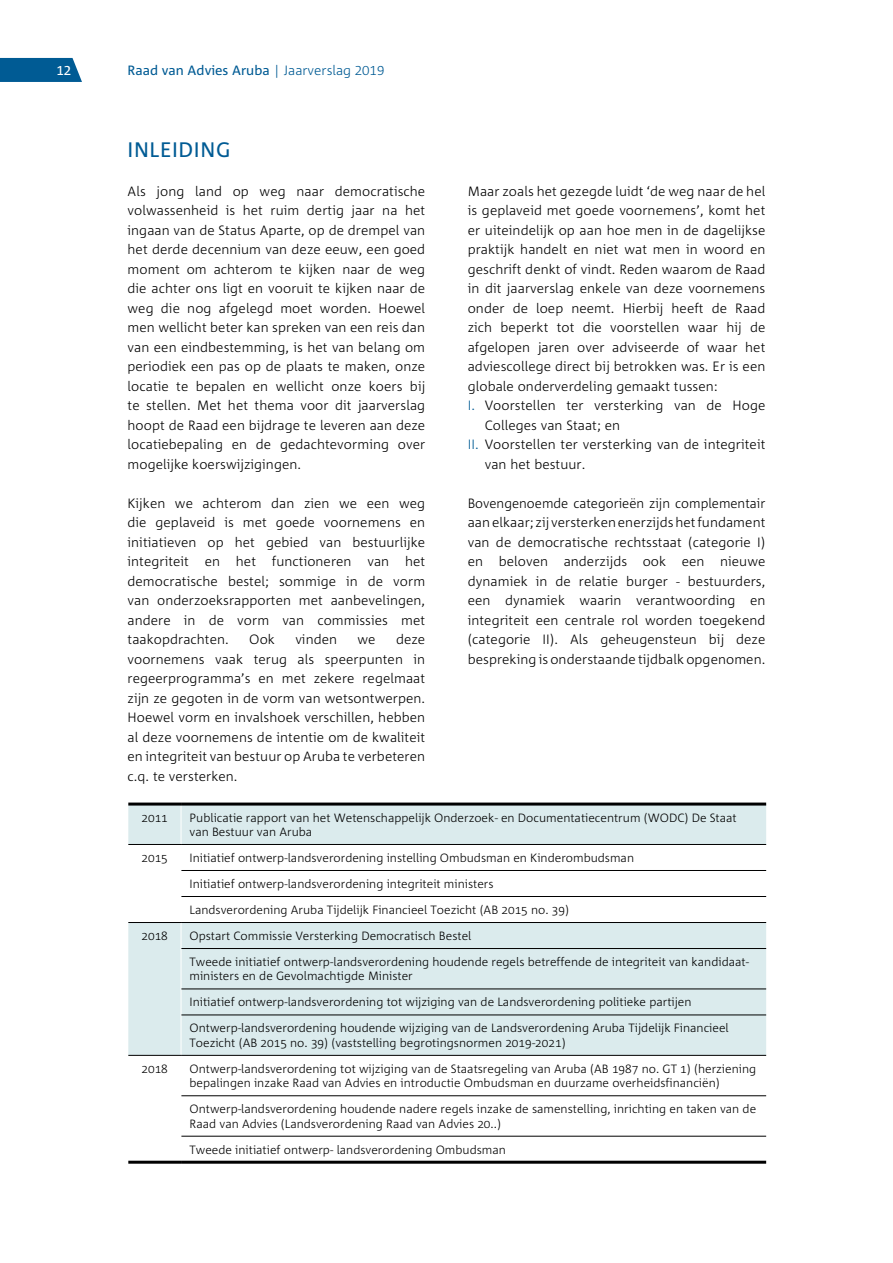
<style>
.page{position:relative;width:893px;height:1263px;background:#fff}
.page>*{position:absolute;margin:0;border:0;box-sizing:border-box;transform-origin:0 0}
.t1{font:21px "Corpid Caps";color:#005b94}
.t2{font:300 13.5px/19.5px "Corpid";letter-spacing:.005em;color:#000;text-align:justify}
.t3{font:13.5px "Corpid";color:#005b94}
.t4{font:13.5px "Corpid Caps";color:#fff}
.t5{font:300 12px/26px "Corpid";color:#000}
.s1{font-weight:300}
.s2{font-family:"Corpid Caps";font-weight:300}
.s3{color:#005b94}
</style>
<div class="page">
<svg style="left:0;top:58px;width:82px;height:24px;background:#0f649a"></svg>
<div style="left:128px;top:805px;width:638px;height:39px;background:#dbebed"></div>
<svg style="left:128px;top:923px;width:638px;height:238px;fill:#dbebed"></svg>
<hr style="left:181px;top:805px;width:1px;height:39px;background:#fff">
<svg style="left:181px;top:923px;width:1px;height:25px"></svg>
<hr style="left:181px;top:948px;width:1px;height:41px;background:#fff">
<svg style="left:181px;top:989px;width:1px;height:25px"></svg>
<hr style="left:181px;top:1015px;width:1px;height:40px;background:#fff">
<hr style="left:181px;top:1056px;width:1px;height:40px;background:#fff">
<hr style="left:181px;top:1096px;width:1px;height:40px;background:#fff">
<svg style="left:181px;top:1137px;width:1px;height:24px"></svg>
<hr style="left:128px;top:844px;width:53px;height:1px;background:#000">
<hr style="left:181px;top:844px;width:585px;height:1px;background:#000">
<hr style="left:181px;top:870px;width:585px;height:1px;background:#000">
<hr style="left:181px;top:896px;width:585px;height:1px;background:#000">
<hr style="left:128px;top:922px;width:53px;height:1px;background:#000">
<hr style="left:181px;top:922px;width:585px;height:1px;background:#000">
<hr style="left:181px;top:948px;width:585px;height:1px;background:#000">
<hr style="left:181px;top:988px;width:585px;height:1px;background:#000">
<hr style="left:181px;top:1014px;width:585px;height:1px;background:#000">
<hr style="left:128px;top:1055px;width:53px;height:1px;background:#000">
<hr style="left:181px;top:1055px;width:585px;height:1px;background:#000">
<hr style="left:128px;top:802px;width:53px;height:3px;background:#000">
<hr style="left:181px;top:802px;width:585px;height:3px;background:#000">
<hr style="left:128px;top:1161px;width:53px;height:3px;background:#000">
<hr style="left:181px;top:1161px;width:585px;height:3px;background:#000">
<hr style="left:181px;top:1095px;width:585px;height:1px;background:#000">
<hr style="left:181px;top:1136px;width:585px;height:1px;background:#000">
<p class="t4" style="left:56px;top:63px;width:16px">12</p>
<p class="t3" style="left:128px;top:63px;width:258px">Raad van Advies Aruba <span class="s1">| Jaarverslag</span> <span class="s2">2019</span></p>
<h1 class="t1" style="left:128px;top:138px;width:105px">INLEIDING</h1>
<p class="t2" style="left:128px;top:182px;width:299px">Als jong land op weg naar democratische volwassenheid is het ruim dertig jaar na het ingaan van de Status Aparte, op de drempel van het derde decennium van deze eeuw, een goed moment om achterom te kijken naar de weg die achter ons ligt en vooruit te kijken naar de weg die nog afgelegd moet worden. Hoewel men wellicht beter kan spreken van een reis dan van een eindbestemming, is het van belang om periodiek een pas op de plaats te maken, onze locatie te bepalen en wellicht onze koers bij te stellen. Met het thema voor dit jaarverslag hoopt de Raad een bijdrage te leveren aan deze locatiebepaling en de gedachtevorming over mogelijke koerswijzigingen.</p>
<p class="t2" style="left:128px;top:493px;width:299px">Kijken we achterom dan zien we een weg die geplaveid is met goede voornemens en initiatieven op het gebied van bestuurlijke integriteit en het functioneren van het democratische bestel; sommige in de vorm van onderzoeksrapporten met aanbevelingen, andere in de vorm van commissies met taakopdrachten.</p>
<p class="t2" style="left:128px;top:630px;width:299px;text-indent:268px">deze voornemens vaak terug als speerpunten in regeerprogramma’s en met zekere regelmaat zijn ze gegoten in de vorm van wetsontwerpen.<br>Hoewel vorm en invalshoek verschillen, hebben al deze voornemens de intentie om de kwaliteit en integriteit van bestuur op Aruba te verbeteren c.q. te versterken.</p>
<p class="t2" style="left:249px;top:630px;width:27px">Ook</p>
<p class="t2" style="left:295px;top:630px;width:43px">vinden</p>
<p class="t2" style="left:358px;top:630px;width:20px">we</p>
<p class="t2" style="left:468px;top:181px;width:299px">Maar zoals het gezegde luidt ‘de weg naar de hel</p>
<p class="t2" style="left:468px;top:201px;width:299px">is geplaveid met goede voornemens’, komt het</p>
<p class="t2" style="left:468px;top:220px;width:299px">er uiteindelijk op aan hoe men in de dagelijkse</p>
<p class="t2" style="left:468px;top:240px;width:299px">praktijk handelt en niet wat men in woord en</p>
<p class="t2" style="left:468px;top:259px;width:299px">geschrift denkt of vindt. Reden waarom de Raad</p>
<p class="t2" style="left:468px;top:279px;width:299px">in dit jaarverslag enkele van deze voornemens</p>
<p class="t2" style="left:468px;top:298px;width:299px">onder de loep neemt. Hierbij heeft de Raad</p>
<p class="t2" style="left:468px;top:318px;width:299px">zich beperkt tot die voorstellen waar hij de</p>
<p class="t2" style="left:468px;top:337px;width:299px">afgelopen jaren over adviseerde of waar het</p>
<p class="t2" style="left:468px;top:357px;width:299px">adviescollege direct bij betrokken was. Er is een</p>
<p class="t2" style="left:468px;top:376px;width:252px">globale onderverdeling gemaakt tussen:</p>
<p class="t2" style="left:468px;top:396px;width:299px"><span class="s3">I.</span> Voorstellen ter versterking van de Hoge</p>
<p class="t2" style="left:485px;top:415px;width:137px">Colleges van Staat; en</p>
<p class="t2" style="left:468px;top:435px;width:299px"><span class="s3">II.</span> Voorstellen ter versterking van de integriteit</p>
<p class="t2" style="left:485px;top:454px;width:102px">van het bestuur.</p>
<p class="t2" style="left:468px;top:494px;width:299px">Bovengenoemde categorieën zijn complementair aan elkaar; zij versterken enerzijds het fundament van de democratische rechtsstaat (categorie I) en beloven anderzijds ook een nieuwe dynamiek in de relatie burger - bestuurders, een dynamiek waarin verantwoording en integriteit een centrale rol worden toegekend (categorie II). Als geheugensteun bij deze bespreking is onderstaande tijdbalk opgenomen.</p>
<p class="t5" style="left:141px;top:804px;width:28px">2011</p>
<p class="t5" style="left:190px;top:810px;width:549px;line-height:14.4px">Publicatie rapport van het Wetenschappelijk Onderzoek- en Documentatiecentrum (WODC) De Staat van Bestuur van Aruba</p>
<p class="t5" style="left:141px;top:845px;width:28px">2015</p>
<p class="t5" style="left:190px;top:845px;width:446px">Initiatief ontwerp-landsverordening instelling Ombudsman en Kinderombudsman<br>Initiatief ontwerp-landsverordening integriteit ministers<br>Landsverordening Aruba Tijdelijk Financieel Toezicht (AB 2015 no. 39)</p>
<p class="t5" style="left:141px;top:923px;width:28px">2018</p>
<p class="t5" style="left:190px;top:923px;width:561px">Opstart Commissie Versterking Democratisch Bestel<br>Tweede initiatief ontwerp-landsverordening houdende regels betreffende de integriteit van kandidaat-</p>
<p class="t5" style="left:190px;top:963px;width:541px">ministers en de Gevolmachtigde Minister<br>Initiatief ontwerp-landsverordening tot wijziging van de Landsverordening politieke partijen<br>Ontwerp-landsverordening houdende wijziging van de Landsverordening Aruba Tijdelijk Financieel</p>
<p class="t5" style="left:190px;top:1030px;width:378px">Toezicht (AB 2015 no. 39) (vaststelling begrotingsnormen 2019-2021)</p>
<p class="t5" style="left:141px;top:1056px;width:28px">2018</p>
<p class="t5" style="left:190px;top:1061px;width:568px;line-height:14.4px">Ontwerp-landsverordening tot wijziging van de Staatsregeling van Aruba (AB 1987 no. GT 1) (herziening bepalingen inzake Raad van Advies en introductie Ombudsman en duurzame overheidsfinanciën)</p>
<p class="t5" style="left:190px;top:1102px;width:568px;line-height:14.4px">Ontwerp-landsverordening houdende nadere regels inzake de samenstelling, inrichting en taken van de<br>Raad van Advies (Landsverordening Raad van Advies 20..)</p>
<p class="t5" style="left:190px;top:1136px;width:318px">Tweede initiatief ontwerp- landsverordening Ombudsman</p>
</div>
